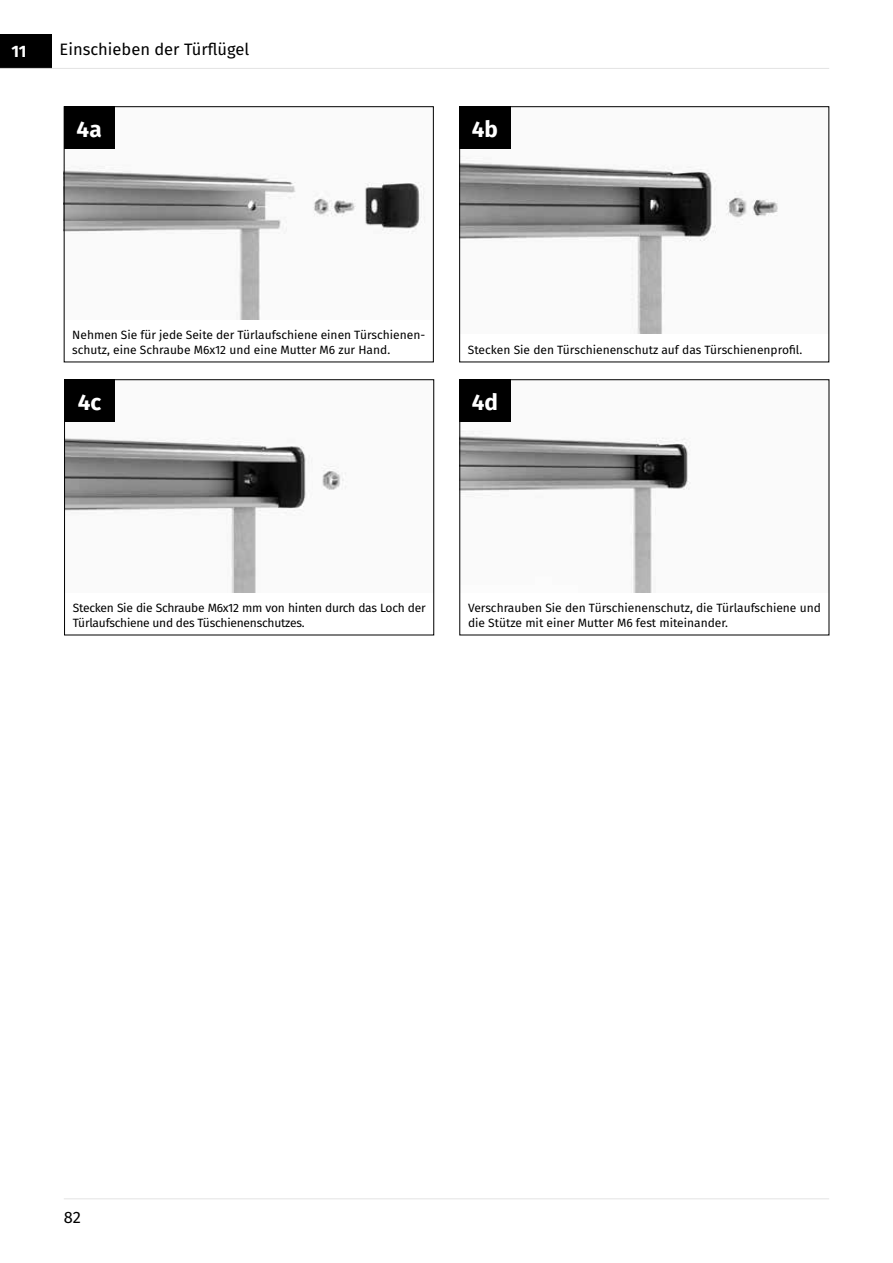
<style>
.page{position:relative;width:893px;height:1263px;background:#fff}
.page>*{position:absolute;margin:0;border:0;box-sizing:border-box;transform-origin:0 0}
.t1{font:700 22.5px "Fira Sans";color:#fff}
.t2{font:16.5px "Fira Sans";color:#000}
.t3{font:700 16.5px "Fira Sans";color:#fff}
.t4{font:12px/14.4px "Fira Sans";color:#000}
.t5{font:12px/14.4px "Fira Sans";letter-spacing:-.02em;color:#000}
</style>
<div class="page">
<hr style="left:64px;top:1198px;width:765px;height:1px;background:#e3e3e3">
<img style="left:461px;top:381px;width:230px;height:212px">
<img style="left:66px;top:438px;width:280px;height:155px">
<img style="left:461px;top:108px;width:317px;height:226px">
<img style="left:66px;top:166px;width:359px;height:154px">
<div style="left:0;top:34px;width:51px;height:34px;background:#000"></div>
<hr style="left:0;top:68px;width:829px;height:1px;background:#e3e3e3">
<div style="left:64px;top:379px;width:370px;height:256px;border:1px solid #000"></div>
<div style="left:459px;top:106px;width:370px;height:256px;border:1px solid #000"></div>
<div style="left:64px;top:379px;width:51px;height:43px;background:#000"></div>
<div style="left:459px;top:106px;width:51px;height:43px;background:#000"></div>
<div style="left:459px;top:379px;width:370px;height:256px;border:1px solid #000"></div>
<div style="left:459px;top:379px;width:51px;height:43px;background:#000"></div>
<div style="left:64px;top:106px;width:370px;height:256px;border:1px solid #000"></div>
<div style="left:64px;top:106px;width:51px;height:43px;background:#000"></div>
<h2 class="t3" style="left:12px;top:37px;width:17px">11</h2>
<h2 class="t2" style="left:60px;top:37px;width:191px">Einschieben der Türflügel</h2>
<h1 class="t1" style="left:77px;top:110px;width:27px">4a</h1>
<h1 class="t1" style="left:472px;top:110px;width:28px">4b</h1>
<p class="t4" style="left:72px;top:328px;width:354px">Nehmen Sie für jede Seite der Türlaufschiene einen Türschienen&shy;schutz, eine Schraube M6x12 und eine Mutter M6 zur Hand.</p>
<h1 class="t1" style="left:78px;top:383px;width:25px">4c</h1>
<p class="t4" style="left:468px;top:342px;width:335px">Stecken Sie den Türschienenschutz auf das Türschienenprofil.</p>
<h1 class="t1" style="left:472px;top:383px;width:28px">4d</h1>
<p class="t5" style="left:73px;top:601px;width:354px">Stecken Sie die Schraube M6x12 mm von hinten durch das Loch der<br>Türlaufschiene und des Tüschienenschutzes.</p>
<p class="t4" style="left:468px;top:601px;width:354px">Verschrauben Sie den Türschienenschutz, die Türlaufschiene und die Stütze mit einer Mutter M6 fest miteinander.</p>
<h2 class="t2" style="left:64px;top:1205px;width:19px">82</h2>
</div>
